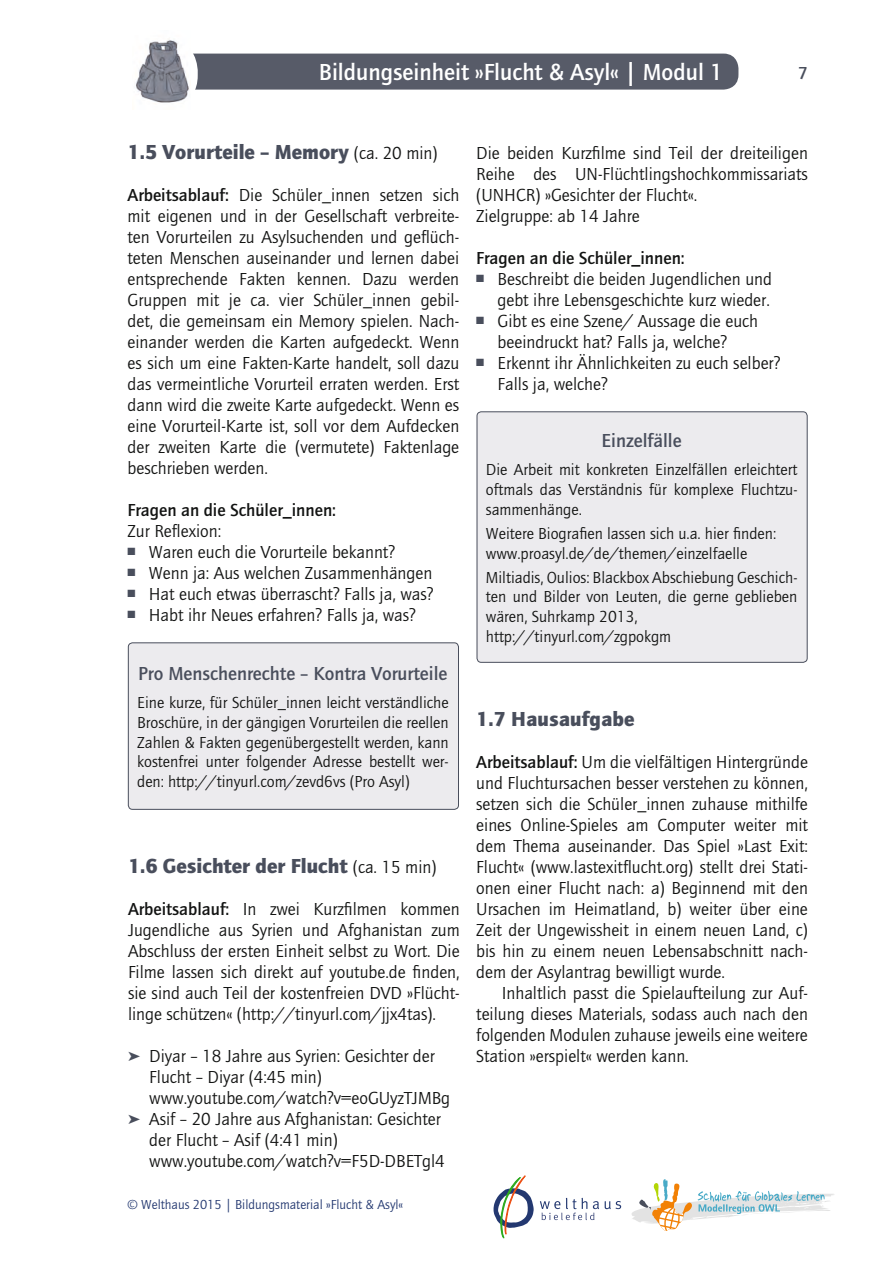
<style>
.page{position:relative;width:893px;height:1263px;background:#fff}
.page>*{position:absolute;margin:0;border:0;box-sizing:border-box;transform-origin:0 0}
.t1{font:700 24px "Quay";color:#fff}
.t2{font:800 21px "Quay";color:#494e5c}
.t3{font:700 19.5px "Quay";color:#494e5c}
.t4{font:18px/21px "Quay";color:#131413;text-align:justify}
.t5{font:700 18px "Quay";color:#131413}
.t6{font:700 18px "Quay";color:#494e5c}
.t7{font:16.5px/19.8px "Quay";color:#131413;text-align:justify}
.t8{font:13.5px "Quay";color:#233870}
.t9{font:10.5px "Zapf Dingbats ITC";color:#494e5c}
.s1{font-weight:400;font-size:18px;color:#131413}
.s2{font-weight:700}
.s3{color:#494e5c}
</style>
<div class="page">
<div style="left:72px;top:54px;width:666px;height:36px;background:#575b68;border-radius:15px"></div>
<div style="left:72px;top:53px;width:126px;height:37px;background:#fff"></div>
<svg style="left:540px;top:1198px;width:59px;height:22px"></svg>
<svg style="left:605px;top:1179px;width:229px;height:52px"></svg>
<svg style="left:493px;top:1175px;width:41px;height:63px"></svg>
<img style="left:133px;top:40px;width:58px;height:63px">
<div style="left:128px;top:643px;width:330px;height:166px;background:#ecebee;border-radius:4px"></div>
<div style="left:128px;top:642px;width:331px;height:168px;border:1px solid #494e5c;border-radius:4px"></div>
<div style="left:477px;top:412px;width:330px;height:250px;background:#ecebee;border-radius:4px"></div>
<div style="left:477px;top:411px;width:330px;height:252px;border:1px solid #494e5c;border-radius:4px"></div>
<h1 class="t1" style="left:319px;top:58px;width:406px">Bildungseinheit »Flucht &amp; Asyl« | Modul 1</h1>
<p class="t6" style="left:798px;top:63px;width:11px">7</p>
<p class="t2" style="left:128px;top:140px;width:311px">1.5 Vorurteile – Memory <span class="s1">(ca. 20 min)</span></p>
<p class="t4" style="left:128px;top:185px;width:333px"><span class="s2">Arbeitsablauf:</span> Die Schüler_innen setzen sich mit eigenen und in der Gesellschaft verbreite&shy;ten Vorurteilen zu Asylsuchenden und geflüch&shy;teten Menschen auseinander und lernen dabei entsprechende Fakten kennen. Dazu werden Gruppen mit je ca. vier Schüler_innen gebil&shy;det, die gemeinsam ein Memory spielen. Nach&shy;einander werden die Karten aufgedeckt. Wenn es sich um eine Fakten-Karte handelt, soll dazu das vermeintliche Vorurteil erraten werden. Erst dann wird die zweite Karte aufgedeckt. Wenn es eine Vorurteil-Karte ist, soll vor dem Aufdecken der zweiten Karte die (vermutete) Faktenlage beschrieben werden.</p>
<p class="t5" style="left:128px;top:500px;width:210px">Fragen an die Schüler_innen:</p>
<p class="t4" style="left:128px;top:521px;width:95px">Zur Reflexion:</p>
<p class="t9" style="left:136px;top:546px;width:4px">■</p>
<p class="t4" style="left:128px;top:542px;width:269px"><sup>■</sup> Waren euch die Vorurteile bekannt?</p>
<p class="t9" style="left:136px;top:567px;width:4px">■</p>
<p class="t4" style="left:128px;top:563px;width:306px"><sup>■</sup> Wenn ja: Aus welchen Zusammenhängen</p>
<p class="t9" style="left:136px;top:588px;width:4px">■</p>
<p class="t4" style="left:128px;top:584px;width:307px"><sup>■</sup> Hat euch etwas überrascht? Falls ja, was?</p>
<p class="t9" style="left:136px;top:609px;width:4px">■</p>
<p class="t4" style="left:128px;top:605px;width:290px"><sup>■</sup> Habt ihr Neues erfahren? Falls ja, was?</p>
<p class="t3" style="left:138px;top:662px;width:311px">Pro Menschenrechte – Kontra Vorurteile</p>
<p class="t7" style="left:137px;top:693px;width:313px">Eine kurze, für Schüler_innen leicht verständliche Broschüre, in der gängigen Vorurteilen die reellen Zahlen &amp; Fakten gegenübergestellt werden, kann kostenfrei unter folgender Adresse bestellt wer&shy;den: http://tinyurl.com/zevd6vs (Pro Asyl)</p>
<p class="t2" style="left:128px;top:854px;width:310px">1.6 Gesichter der Flucht <span class="s1">(ca. 15 min)</span></p>
<p class="t4" style="left:128px;top:899px;width:333px"><span class="s2">Arbeitsablauf:</span> In zwei Kurzfilmen kommen Jugendliche aus Syrien und Afghanistan zum Abschluss der ersten Einheit selbst zu Wort. Die Filme lassen sich direkt auf youtube.de finden, sie sind auch Teil der kostenfreien DVD »Flücht&shy;linge schützen« (http://tinyurl.com/jjx4tas).</p>
<p class="t4" style="left:128px;top:1046px;width:308px"><span class="s3">➤</span> Diyar – 18 Jahre aus Syrien: Gesichter der</p>
<p class="t4" style="left:149px;top:1067px;width:174px">Flucht – Diyar (4:45 min)</p>
<p class="t4" style="left:149px;top:1088px;width:302px">www.youtube.com/watch?v=eoGUyzTJMBg</p>
<p class="t4" style="left:128px;top:1109px;width:314px"><span class="s3">➤</span> Asif – 20 Jahre aus Afghanistan: Gesichter</p>
<p class="t4" style="left:149px;top:1130px;width:190px">der Flucht – Asif (4:41 min)</p>
<p class="t4" style="left:149px;top:1151px;width:297px">www.youtube.com/watch?v=F5D-DBETgl4</p>
<p class="t8" style="left:128px;top:1197px;width:277px">© Welthaus 2015 | Bildungsmaterial »Flucht &amp; Asyl«</p>
<p class="t4" style="left:476px;top:143px;width:333px;text-align:left">Die beiden Kurzfilme sind Teil der dreiteiligen Reihe des UN-Flüchtlingshochkommissariats (UNHCR) »Gesichter der Flucht«.<br>Zielgruppe: ab 14 Jahre</p>
<p class="t5" style="left:476px;top:248px;width:210px">Fragen an die Schüler_innen:</p>
<p class="t4" style="left:476px;top:269px;width:297px;text-align:right"><sup>■</sup> Beschreibt die beiden Jugendlichen und gebt ihre Lebensgeschichte kurz wieder.</p>
<p class="t4" style="left:476px;top:311px;width:283px;text-align:center"><sup>■</sup> Gibt es eine Szene/ Aussage die euch beeindruckt hat? Falls ja, welche?</p>
<p class="t4" style="left:497px;top:353px;width:284px;text-indent:-21px"><sup>■</sup> Erkennt ihr Ähnlichkeiten zu euch selber?<br>Falls ja, welche?</p>
<p class="t3" style="left:602px;top:429px;width:82px">Einzelfälle</p>
<p class="t7" style="left:486px;top:460px;width:313px">Die Arbeit mit konkreten Einzelfällen erleichtert oftmals das Verständnis für komplexe Fluchtzu&shy;sammenhänge.</p>
<p class="t7" style="left:486px;top:524px;width:292px">Weitere Biografien lassen sich u.a. hier finden: www.proasyl.de/de/themen/einzelfaelle</p>
<p class="t7" style="left:486px;top:567px;width:313px;text-align:left">Miltiadis, Oulios: Blackbox Abschiebung Geschich&shy;ten und Bilder von Leuten, die gerne geblieben wären, Suhrkamp 2013, http://tinyurl.com/zgpokgm</p>
<p class="t2" style="left:476px;top:707px;width:160px">1.7 Hausaufgabe</p>
<p class="t4" style="left:476px;top:752px;width:333px"><span class="s2">Arbeitsablauf:</span> Um die vielfältigen Hintergründe und Fluchtursachen besser verstehen zu können, setzen sich die Schüler_innen zuhause mithilfe eines Online-Spieles am Computer weiter mit dem Thema auseinander. Das Spiel »Last Exit:<br>Flucht« (www.lastexitflucht.org) stellt drei Stati&shy;onen einer Flucht nach: a) Beginnend mit den Ursachen im Heimatland, b) weiter über eine Zeit der Ungewissheit in einem neuen Land, c) bis hin zu einem neuen Lebensabschnitt nach&shy;dem der Asylantrag bewilligt wurde.</p>
<p class="t4" style="left:476px;top:983px;width:333px;text-indent:26px">Inhaltlich passt die Spielaufteilung zur Auf&shy;teilung dieses Materials, sodass auch nach den folgenden Modulen zuhause jeweils eine weitere Station »erspielt« werden kann.</p>
</div>
